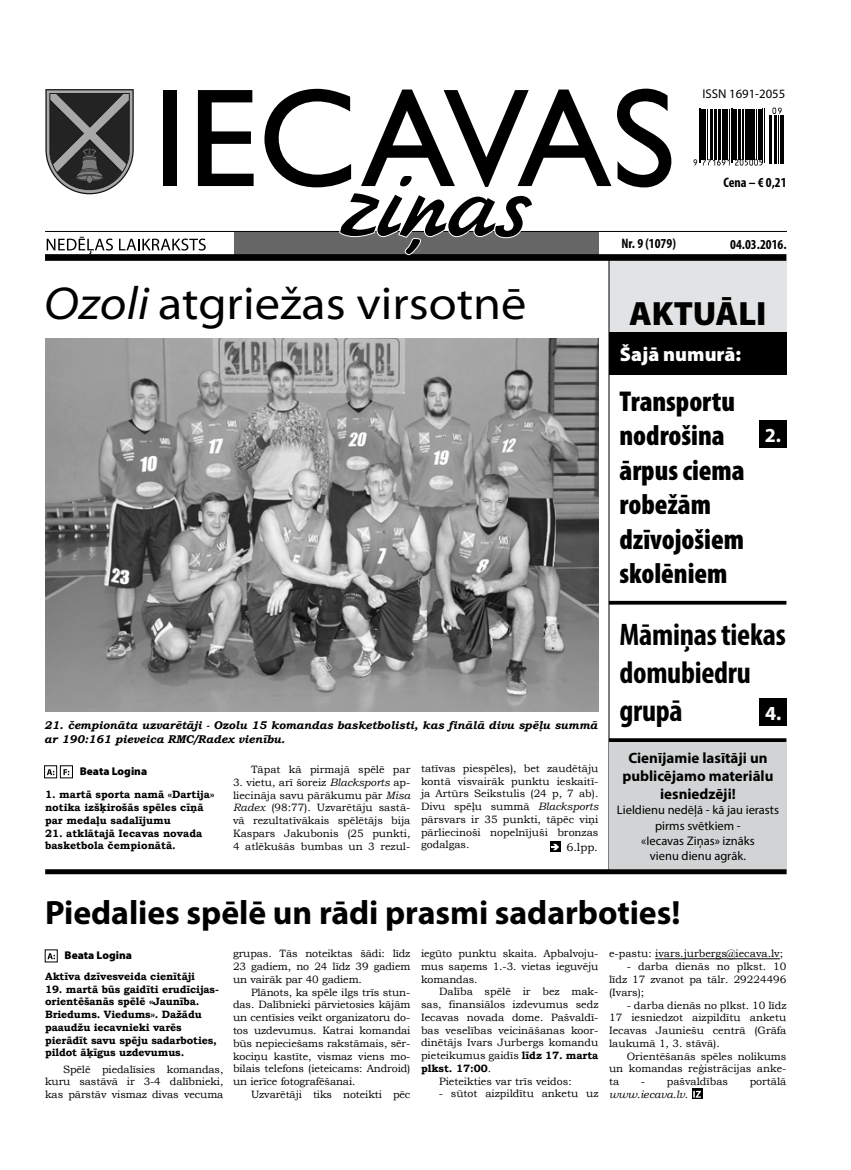
<style>
.page{position:relative;width:851px;height:1170px;background:#fff}
.page>*{position:absolute;margin:0;border:0;box-sizing:border-box;transform-origin:0 0}
.t1{font:semi-expanded 46.25px "Myriad Pro";color:#000}
.t2{font:700 33.75px "Myriad Pro";color:#000}
.t3{font:900 33.75px "Myriad Pro";color:#000}
.t4{font:700 condensed 31.25px/37.5px "Myriad Pro";letter-spacing:-.01em;color:#000}
.t5{font:900 condensed 28.75px/34.5px "Myriad Pro";color:#000}
.t6{font:900 20px "Myriad Pro";color:#fff}
.t7{font:700 20px "Myriad Pro";color:#fff}
.t8{font:700 15px/18px "Myriad Pro";color:#000;text-align:center}
.t9{font:700 condensed 13.75px "Myriad Pro";color:#000}
.t10{font:12.75px "Myriad Pro";color:#000}
.t11{font:12.5px/15px "Myriad Pro";color:#000;text-align:center}
.t12{font:italic 700 11.25px/13.5px "Bookman Old Style";color:#000}
.t13{font:900 11.25px "Myriad Pro";color:#000}
.t14{font:11.25px "Bookman Old Style";color:#000}
.t15{font:10.62px/12.8px "Bookman Old Style";color:#000;text-align:justify}
.t16{font:700 10.62px/12.8px "Bookman Old Style";letter-spacing:-.01em;color:#000}
.t17{font:italic 10.62px "Bookman Old Style";color:#000}
.s1{font-style:italic}
.s2{font-weight:700}
.s3{font-weight:400}
.s4{font-style:normal}
</style>
<div class="page">
<div style="left:234px;top:232px;width:364px;height:22px;background:#666"></div>
<hr style="left:45px;top:231px;width:741px;height:1px;background:#000">
<div style="left:45px;top:254px;width:741px;height:7px;background:#000"></div>
<svg style="left:47px;top:237px;width:66px;height:17px"></svg>
<svg style="left:119px;top:238px;width:87px;height:12px"></svg>
<div style="left:163px;top:90px;width:13px;height:96px;background:#000"></div>
<svg style="left:198px;top:90px;width:55px;height:96px"></svg>
<svg style="left:617px;top:89px;width:54px;height:98px"></svg>
<svg style="left:264px;top:89px;width:347px;height:167px"></svg>
<svg style="left:45px;top:89px;width:89px;height:105px;background:#5d5d5d"></svg>
<hr style="left:608px;top:601px;width:178px;height:3px;background:#000">
<svg style="left:609px;top:738px;width:177px;height:4px"></svg>
<div style="left:609px;top:261px;width:177px;height:71px;background:#e2e3e4"></div>
<div style="left:609px;top:332px;width:177px;height:42px;background:#000"></div>
<div style="left:759px;top:698px;width:27px;height:27px;background:#000"></div>
<hr style="left:699px;top:109px;width:1px;height:54px;background:#000">
<hr style="left:700px;top:109px;width:1px;height:54px;background:#000">
<hr style="left:701px;top:109px;width:2px;height:51px;background:#000">
<hr style="left:704px;top:109px;width:1px;height:51px;background:#000">
<hr style="left:707px;top:109px;width:1px;height:51px;background:#000">
<hr style="left:710px;top:109px;width:1px;height:51px;background:#000">
<hr style="left:711px;top:109px;width:1px;height:51px;background:#000">
<hr style="left:714px;top:109px;width:1px;height:51px;background:#000">
<hr style="left:716px;top:109px;width:1px;height:51px;background:#000">
<hr style="left:717px;top:109px;width:3px;height:51px;background:#000">
<hr style="left:721px;top:109px;width:1px;height:51px;background:#000">
<hr style="left:723px;top:109px;width:2px;height:51px;background:#000">
<svg style="left:693px;top:159px;width:36px;height:6px"></svg>
<hr style="left:726px;top:109px;width:2px;height:51px;background:#000">
<hr style="left:729px;top:109px;width:1px;height:51px;background:#000">
<hr style="left:730px;top:109px;width:1px;height:54px;background:#000">
<hr style="left:732px;top:109px;width:1px;height:54px;background:#000">
<hr style="left:733px;top:109px;width:1px;height:51px;background:#000">
<hr style="left:735px;top:109px;width:2px;height:51px;background:#000">
<hr style="left:738px;top:109px;width:2px;height:51px;background:#000">
<hr style="left:741px;top:109px;width:1px;height:51px;background:#000">
<hr style="left:743px;top:109px;width:1px;height:51px;background:#000">
<hr style="left:745px;top:109px;width:2px;height:51px;background:#000">
<hr style="left:748px;top:109px;width:2px;height:51px;background:#000">
<hr style="left:751px;top:109px;width:1px;height:51px;background:#000">
<hr style="left:752px;top:109px;width:2px;height:51px;background:#000">
<hr style="left:756px;top:109px;width:1px;height:51px;background:#000">
<svg style="left:735px;top:159px;width:27px;height:6px"></svg>
<hr style="left:757px;top:109px;width:1px;height:51px;background:#000">
<hr style="left:759px;top:109px;width:2px;height:51px;background:#000">
<hr style="left:762px;top:109px;width:1px;height:54px;background:#000">
<hr style="left:763px;top:109px;width:1px;height:54px;background:#000">
<hr style="left:769px;top:115px;width:1px;height:48px;background:#000">
<hr style="left:770px;top:115px;width:2px;height:48px;background:#000">
<hr style="left:774px;top:115px;width:1px;height:48px;background:#000">
<hr style="left:776px;top:115px;width:1px;height:48px;background:#000">
<hr style="left:777px;top:115px;width:1px;height:48px;background:#000">
<svg style="left:772px;top:107px;width:9px;height:7px"></svg>
<hr style="left:779px;top:115px;width:1px;height:48px;background:#000">
<hr style="left:781px;top:115px;width:2px;height:48px;background:#000">
<hr style="left:608px;top:260px;width:1px;height:611px;background:#000">
<div style="left:759px;top:421px;width:27px;height:27px;background:#000"></div>
<div style="left:609px;top:742px;width:177px;height:127px;background:#d1d3d4"></div>
<div style="left:45px;top:869px;width:741px;height:5px;background:#000"></div>
<div style="left:44px;top:765px;width:13px;height:13px;border:1px solid #000"></div>
<div style="left:60px;top:765px;width:13px;height:13px;border:1px solid #000"></div>
<svg style="left:550px;top:841px;width:10px;height:11px"></svg>
<svg style="left:550px;top:843px;width:9px;height:7px"></svg>
<svg style="left:47px;top:953px;width:8px;height:6px"></svg>
<svg style="left:44px;top:702px;width:555px;height:73px"></svg>
<hr style="left:655px;top:958px;width:124px;height:1px;background:#000">
<svg style="left:692px;top:1088px;width:10px;height:11px"></svg>
<svg style="left:693px;top:1090px;width:7px;height:7px"></svg>
<img style="left:46px;top:338px;width:552px;height:373px">
<p class="t10" style="left:702px;top:86px;width:84px">ISSN 1691-2055</p>
<p class="t9" style="left:723px;top:174px;width:65px">Cena – € 0,21</p>
<h1 class="t1" style="left:44px;top:278px;width:483px"><span class="s1">Ozoli</span> atgriežas virsotnē</h1>
<p class="t12" style="left:44px;top:718px;width:555px">21. čempionāta uzvarētāji - Ozolu 15 komandas basketbolisti, kas finālā divu spēļu summā ar 190:161 pieveica RMC/Radex vienību.</p>
<p class="t13" style="left:80px;top:765px;width:69px">Beata Logina</p>
<p class="t16" style="left:45px;top:788px;width:171px">1. martā sporta namā «Dartija» notika izšķirošās spēles cīņā par medaļu sadalījumu</p>
<p class="t16" style="left:45px;top:826px;width:159px">21. atklātajā Iecavas novada basketbola čempionātā.</p>
<p class="t15" style="left:251px;top:763px;width:161px">Tāpat kā pirmajā spēlē par</p>
<p class="t15" style="left:233px;top:775px;width:179px">3. vietu, arī šoreiz <span class="s1">Blacksports</span> ap&shy;liecināja savu pārākumu pār <span class="s1">Misa Radex</span> (98:77). Uzvarētāju sastā&shy;vā rezultatīvākais spēlētājs bija Kaspars Jakubonis (25 punkti, 4 atlēkušās bumbas un 3 rezul-</p>
<p class="t15" style="left:421px;top:761px;width:179px">tatīvas piespēles), bet zaudētāju kontā visvairāk punktu ieskaitī&shy;ja Artūrs Seikstulis (24 p, 7 ab).<br>Divu spēļu summā <span class="s1">Blacksports </span>pārsvars ir 35 punkti, tāpēc viņi pārliecinoši nopelnījuši bronzas godalgas.</p>
<p class="t14" style="left:566px;top:839px;width:33px">6.lpp.</p>
<p class="t9" style="left:621px;top:234px;width:56px">Nr. 9 (1079)</p>
<p class="t9" style="left:730px;top:235px;width:58px">04.03.2016.</p>
<h2 class="t3" style="left:629px;top:294px;width:139px">AKTUĀLI</h2>
<h3 class="t6" style="left:619px;top:342px;width:123px">Šajā numurā:</h3>
<h3 class="t5" style="left:619px;top:384px;width:127px">Transportu nodrošina ārpus ciema robežām dzīvojošiem skolēniem</h3>
<h3 class="t7" style="left:764px;top:422px;width:18px">2.</h3>
<h3 class="t4" style="left:619px;top:615px;width:168px">Māmiņas tiekas domubiedru grupā</h3>
<h3 class="t7" style="left:765px;top:699px;width:18px">4.</h3>
<h3 class="t8" style="left:622px;top:748px;width:152px">Cienījamie lasītāji un publicējamo materiālu iesniedzēji!</h3>
<p class="t11" style="left:616px;top:802px;width:164px">Lieldienu nedēļā - kā jau ierasts pirms svētkiem -<br>«Iecavas Ziņas» iznāks<br>vienu dienu agrāk.</p>
<h2 class="t2" style="left:45px;top:890px;width:636px">Piedalies spēlē un rādi prasmi sadarboties!</h2>
<p class="t13" style="left:65px;top:948px;width:69px">Beata Logina</p>
<p class="t16" style="left:45px;top:969px;width:151px">Aktīva dzīvesveida cienītāji</p>
<p class="t16" style="left:45px;top:982px;width:175px">19. martā būs gaidīti erudīcijas&shy;orientēšanās spēlē «Jaunība.<br>Briedums. Viedums». Dažādu paaudžu iecavnieki varēs pierādīt savu spēju sadarboties, pildot āķīgus uzdevumus.</p>
<p class="t15" style="left:45px;top:1062px;width:180px;text-indent:18px">Spēlē piedalīsies komandas, kuru sastāvā ir 3-4 dalībnieki, kas pārstāv vismaz divas vecuma</p>
<p class="t15" style="left:233px;top:947px;width:179px">grupas. Tās noteiktas šādi: līdz 23 gadiem, no 24 līdz 39 gadiem un vairāk par 40 gadiem.</p>
<p class="t15" style="left:233px;top:985px;width:179px;text-indent:18px">Plānots, ka spēle ilgs trīs stun&shy;das. Dalībnieki pārvietosies kājām un centīsies veikt organizatoru do&shy;tos uzdevumus. Katrai komandai būs nepieciešams rakstāmais, sēr&shy;kociņu kastīte, vismaz viens mo&shy;bilais telefons (ieteicams: Android) un ierīce fotografēšanai.</p>
<p class="t15" style="left:251px;top:1087px;width:161px">Uzvarētāji tiks noteikti pēc</p>
<p class="t15" style="left:421px;top:947px;width:179px">iegūto punktu skaita. Apbalvoju&shy;mus saņems 1.-3. vietas ieguvēju komandas.</p>
<p class="t15" style="left:439px;top:985px;width:161px">Dalība spēlē ir bez mak-</p>
<p class="t15" style="left:421px;top:998px;width:179px">sas, finansiālos izdevumus sedz</p>
<p class="t15" style="left:421px;top:1010px;width:179px">Iecavas novada dome. Pašvaldī-</p>
<p class="t15" style="left:421px;top:1023px;width:179px">bas veselības veicināšanas koor-</p>
<p class="t15" style="left:421px;top:1036px;width:179px">dinētājs Ivars Jurbergs komandu</p>
<p class="t15" style="left:421px;top:1049px;width:179px">pieteikumus gaidīs <span class="s2">līdz 17. marta</span></p>
<p class="t16" style="left:421px;top:1061px;width:72px">plkst. 17:00<span class="s3">.</span></p>
<p class="t15" style="left:439px;top:1074px;width:134px">Pieteikties var trīs veidos:</p>
<p class="t15" style="left:438px;top:1087px;width:161px">- sūtot aizpildītu anketu uz</p>
<p class="t15" style="left:609px;top:947px;width:176px">e-pastu: ivars.jurbergs@iecava.lv;</p>
<p class="t15" style="left:609px;top:960px;width:179px;text-indent:18px">- darba dienās no plkst. 10 līdz 17 zvanot pa tālr. 29224496 (Ivars);</p>
<p class="t15" style="left:609px;top:998px;width:179px;text-indent:18px">- darba dienās no plkst. 10 līdz 17 iesniedzot aizpildītu anketu Iecavas Jauniešu centrā (Grāfa laukumā 1, 3. stāvā).</p>
<p class="t15" style="left:609px;top:1049px;width:179px;text-indent:18px">Orientēšanās spēles nolikums un komandas reģistrācijas anke&shy;ta</p>
<p class="t15" style="left:640px;top:1074px;width:89px">- pašvaldības</p>
<p class="t15" style="left:749px;top:1074px;width:38px">portālā</p>
<p class="t17" style="left:609px;top:1086px;width:81px">www.iecava.lv<span class="s4">.</span></p>
</div>
